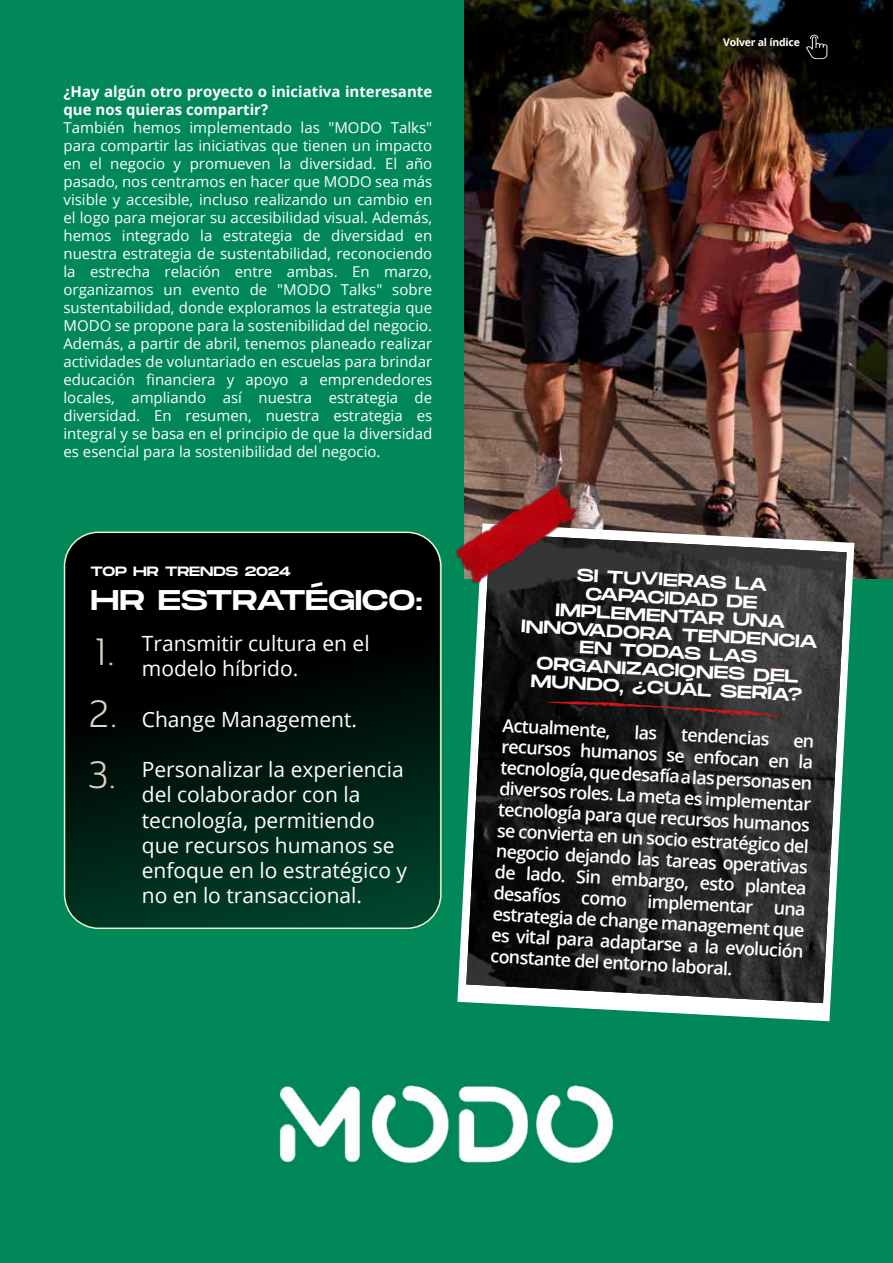
<style>
.page{position:relative;width:893px;height:1263px;background:#008859}
.page>*{position:absolute;margin:0;border:0;box-sizing:border-box;transform-origin:0 0}
.t1{font:37.5px/61.8px "Ainslie Sans Nor Boo";color:#dbd4c2;text-align:justify}
.t2{font:28.5px "Monument Extended";letter-spacing:-.015em;color:#fff}
.t3{font:21px/25.2px "Open Sans";color:#fff}
.t4{font:600 18px/21px "Open Sans";color:#fff;text-align:justify}
.t5{font:18px/18px "Monument Extended";color:#fff;text-align:center}
.t6{font:15px/18px "Open Sans";color:#fff;text-align:justify}
.t7{font:700 15px/18px "Open Sans";color:#fff}
.t8{font:13.5px "Monument Extended";letter-spacing:-.015em;color:#fff}
.t9{font:700 10.5px "Open Sans";letter-spacing:-.02em;color:#fff}
</style>
<div class="page">
<img style="left:464px;top:0;width:429px;height:578px">
<img style="left:279px;top:1085px;width:335px;height:79px">
<svg style="left:457px;top:523px;width:397px;height:498px"></svg>
<img style="left:466px;top:534px;width:381px;height:469px">
<img style="left:455px;top:479px;width:129px;height:108px">
<svg style="left:546px;top:701px;width:234px;height:16px;background:#371e1f"></svg>
<svg style="left:745px;top:662px;width:62px;height:10px"></svg>
<svg style="left:721px;top:659px;width:2px;height:6px"></svg>
<svg style="left:65px;top:532px;width:375px;height:396px;background:#00140d"></svg>
<div style="left:64px;top:531px;width:378px;height:398px;border:2px solid #edf1ce;border-radius:34px"></div>
<svg style="left:806px;top:35px;width:21px;height:24px"></svg>
<svg style="left:636px;top:725px;width:21px;height:15px"></svg>
<p class="t7" style="left:63px;top:82px;width:370px">¿Hay algún otro proyecto o iniciativa interesante que nos quieras compartir?</p>
<p class="t6" style="left:63px;top:118px;width:370px">También hemos implementado las "MODO Talks" para compartir las iniciativas que tienen un impacto en el negocio y promueven la diversidad. El año pasado, nos centramos en hacer que MODO sea más visible y accesible, incluso realizando un cambio en el logo para mejorar su accesibilidad visual. Además, hemos integrado la estrategia de diversidad en nuestra estrategia de sustentabilidad, reconociendo la estrecha relación entre ambas. En marzo, organizamos un evento de "MODO Talks" sobre sustentabilidad, donde exploramos la estrategia que MODO se propone para la sostenibilidad del negocio.<br>Además, a partir de abril, tenemos planeado realizar actividades de voluntariado en escuelas para brindar educación financiera y apoyo a emprendedores locales, ampliando así nuestra estrategia de diversidad. En resumen, nuestra estrategia es integral y se basa en el principio de que la diversidad es esencial para la sostenibilidad del negocio.</p>
<p class="t8" style="left:91px;top:561px;width:202px">TOP HR TRENDS 2024</p>
<h2 class="t2" style="left:91px;top:579px;width:334px">HR ESTRATÉGICO:</h2>
<h1 class="t1" style="left:88px;top:621px;width:32px">1.<br>2.<br>3.</h1>
<h3 class="t3" style="left:142px;top:630px;width:229px">Transmitir cultura en el modelo híbrido.</h3>
<h3 class="t3" style="left:142px;top:706px;width:217px">Change Management.</h3>
<h3 class="t3" style="left:142px;top:756px;width:267px">Personalizar la experiencia del colaborador con la tecnología, permitiendo que recursos humanos se enfoque en lo estratégico y no en lo transaccional.</h3>
<p class="t9" style="left:723px;top:35px;width:78px">Volver al índice</p>
<p class="t5" style="left:524px;top:563px;width:299px;rotate:3deg">SI TUVIERAS LA<br>CAPACIDAD DE<br>IMPLEMENTAR UNA<br>INNOVADORA TENDENCIA<br>EN TODAS LAS<br>ORGANIZACIONES DEL<br>MUNDO, ¿CUÁL SERÍA?</p>
<p class="t4" style="left:503px;top:714px;width:110px;rotate:3deg">Actualmente,</p>
<p class="t4" style="left:682px;top:723px;width:90px;rotate:3deg">tendencias</p>
<p class="t4" style="left:503px;top:714px;width:314px;text-indent:291px;rotate:3deg">en recursos humanos se enfocan en la tecnología, que desafía a las personas en diversos roles. La meta es implementar tecnología para que recursos humanos se convierta en un socio estratégico del negocio dejando las tareas operativas de lado. Sin embargo, esto plantea desafíos como implementar una estrategia de change management que es vital para adaptarse a la evolución constante del entorno laboral.</p>
</div>
